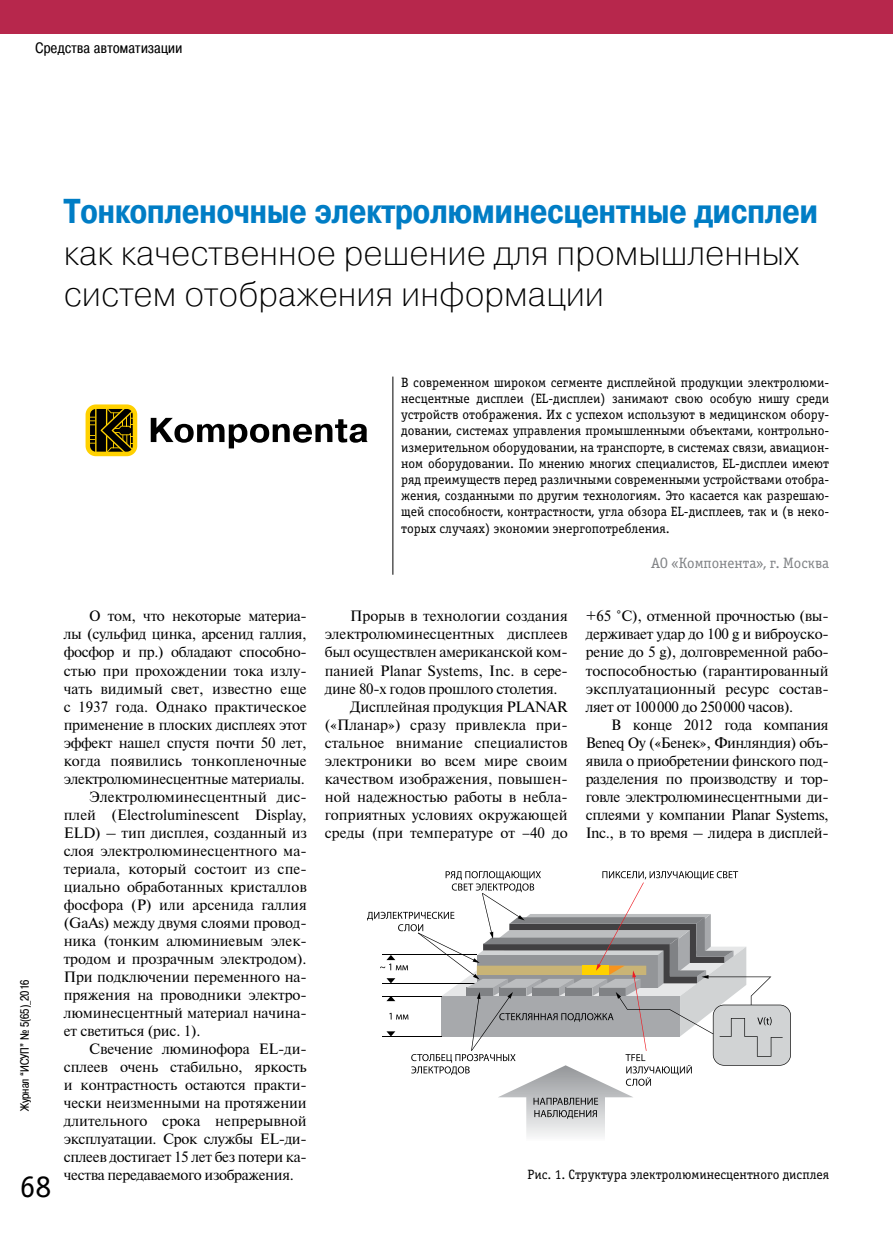
<style>
.page{position:relative;width:893px;height:1234px;background:#fff}
.page>*{position:absolute;margin:0;border:0;box-sizing:border-box;transform-origin:0 0}
.t1{font:34.5px/41.4px "Pragmatica Light C";color:#000}
.t2{font:700 34.5px "Pragmatica Cond C";color:#007dc5}
.t3{font:31.5px "Officina Serif C";color:#000}
.t4{font:15px/18px "Newton";letter-spacing:-.01em;color:#000;text-align:justify}
.t5{font:15px "Officina Serif C";color:#808285}
.t6{font:15px "Pragmatica Cond C";letter-spacing:.03em;color:#000}
.t7{font:13.5px/16.2px "Officina Serif C";color:#000;text-align:justify}
.t8{font:12px "Pragmatica Cond C";color:#000}
</style>
<div class="page">
<div style="left:0;top:0;width:893px;height:34px;background:#b7274c"></div>
<hr style="left:393px;top:376px;width:1px;height:198px;background:#000">
<svg style="left:151px;top:418px;width:217px;height:30px"></svg>
<svg style="left:86px;top:404px;width:51px;height:52px;background:#786409"></svg>
<svg style="left:367px;top:871px;width:424px;height:265px"></svg>
<p class="t6" style="left:35px;top:39px;width:148px">Средства автоматизации</p>
<h1 class="t2" style="left:64px;top:192px;width:756px">Тонкопленочные электролюминесцентные дисплеи</h1>
<h1 class="t1" style="left:64px;top:232px;width:737px">как качественное решение для промышленных систем отображения информации</h1>
<p class="t8" style="left:18px;top:1110px;width:133px;rotate:-90deg">Журнал “ИСУП” № 5(65)_2016</p>
<h2 class="t3" style="left:20px;top:1168px;width:33px">68</h2>
<p class="t4" style="left:89px;top:606px;width:219px">О том, что некоторые материа-</p>
<p class="t4" style="left:64px;top:624px;width:244px">лы (сульфид цинка, арсенид галлия,</p>
<p class="t4" style="left:64px;top:642px;width:244px">фосфор и пр.) обладают способно-</p>
<p class="t4" style="left:64px;top:660px;width:244px">стью при прохождении тока излу-</p>
<p class="t4" style="left:64px;top:678px;width:244px">чать видимый свет, известно еще</p>
<p class="t4" style="left:64px;top:696px;width:244px">с 1937 года. Однако практическое</p>
<p class="t4" style="left:64px;top:714px;width:244px">применение в плоских дисплеях этот</p>
<p class="t4" style="left:64px;top:732px;width:244px">эффект нашел спустя почти 50 лет,</p>
<p class="t4" style="left:64px;top:750px;width:244px">когда появились тонкопленочные</p>
<p class="t4" style="left:64px;top:768px;width:243px">электролюминесцентные материалы.</p>
<p class="t4" style="left:89px;top:786px;width:219px">Электролюминесцентный дис-</p>
<p class="t4" style="left:64px;top:804px;width:244px">плей (Electroluminescent Display,</p>
<p class="t4" style="left:64px;top:822px;width:244px">ELD) – тип дисплея, созданный из</p>
<p class="t4" style="left:64px;top:840px;width:244px">слоя электролюминесцентного ма-</p>
<p class="t4" style="left:64px;top:858px;width:244px">териала, который состоит из спе-</p>
<p class="t4" style="left:64px;top:876px;width:244px">циально обработанных кристаллов</p>
<p class="t4" style="left:64px;top:894px;width:244px">фосфора (P) или арсенида галлия</p>
<p class="t4" style="left:64px;top:912px;width:244px">(GaAs) между двумя слоями провод-</p>
<p class="t4" style="left:64px;top:930px;width:244px">ника (тонким алюминиевым элек-</p>
<p class="t4" style="left:64px;top:948px;width:244px">тродом и прозрачным электродом).</p>
<p class="t4" style="left:64px;top:966px;width:244px">При подключении переменного на-</p>
<p class="t4" style="left:64px;top:984px;width:244px">пряжения на проводники электро-</p>
<p class="t4" style="left:64px;top:1002px;width:244px">люминесцентный материал начина-</p>
<p class="t4" style="left:64px;top:1020px;width:138px">ет светиться (рис. 1).</p>
<p class="t4" style="left:89px;top:1038px;width:219px">Свечение люминофора EL-ди-</p>
<p class="t4" style="left:64px;top:1056px;width:244px">сплеев очень стабильно, яркость</p>
<p class="t4" style="left:64px;top:1074px;width:244px">и контрастность остаются практи-</p>
<p class="t4" style="left:64px;top:1092px;width:244px">чески неизменными на протяжении</p>
<p class="t4" style="left:64px;top:1110px;width:244px">длительного срока непрерывной</p>
<p class="t4" style="left:64px;top:1128px;width:244px">эксплуатации. Срок службы EL-ди-</p>
<p class="t4" style="left:64px;top:1146px;width:244px">сплеев достигает 15 лет без потери ка-</p>
<p class="t4" style="left:64px;top:1164px;width:232px">чества передаваемого изображения.</p>
<p class="t7" style="left:401px;top:374px;width:430px">В современном широком сегменте дисплейной продукции электролюми&shy;несцентные дисплеи (EL-дисплеи) занимают свою особую нишу среди устройств отображения. Их с успехом используют в медицинском обору&shy;довании, системах управления промышленными объектами, контрольно&shy;измерительном оборудовании, на транспорте, в системах связи, авиацион&shy;ном оборудовании. По мнению многих специалистов, EL-дисплеи имеют ряд преимуществ перед различными современными устройствами отобра&shy;жения, созданными по другим технологиям. Это касается как разрешаю&shy;щей способности, контрастности, угла обзора EL-дисплеев, так и (в неко&shy;торых случаях) экономии энергопотребления.</p>
<p class="t5" style="left:651px;top:554px;width:180px">АО «Компонента», г. Москва</p>
<p class="t4" style="left:350px;top:606px;width:219px">Прорыв в технологии создания</p>
<p class="t4" style="left:325px;top:624px;width:244px">электролюминесцентных дисплеев</p>
<p class="t4" style="left:325px;top:642px;width:244px">был осуществлен американской ком-</p>
<p class="t4" style="left:325px;top:660px;width:244px">панией Planar Systems, Inc. в сере-</p>
<p class="t4" style="left:325px;top:678px;width:234px">дине 80-х годов прошлого столетия.</p>
<p class="t4" style="left:350px;top:696px;width:219px">Дисплейная продукция PLANAR</p>
<p class="t4" style="left:325px;top:714px;width:244px">(«Планар») сразу привлекла при-</p>
<p class="t4" style="left:325px;top:732px;width:244px">стальное внимание специалистов</p>
<p class="t4" style="left:325px;top:750px;width:244px">электроники во всем мире своим</p>
<p class="t4" style="left:325px;top:768px;width:244px">качеством изображения, повышен-</p>
<p class="t4" style="left:325px;top:786px;width:244px">ной надежностью работы в небла-</p>
<p class="t4" style="left:325px;top:804px;width:244px">гоприятных условиях окружающей</p>
<p class="t4" style="left:325px;top:822px;width:244px">среды (при температуре от –40 до</p>
<p class="t4" style="left:586px;top:606px;width:244px">+65 °C), отменной прочностью (вы&shy;держивает удар до 100 g и виброуско&shy;рение до 5 g), долговременной рабо&shy;тоспособностью (гарантированный эксплуатационный ресурс состав&shy;ляет от 100000 до 250000 часов).</p>
<p class="t4" style="left:586px;top:714px;width:244px;text-indent:26px">В конце 2012 года компания Beneq Oy («Бенек», Финляндия) объ&shy;явила о приобретении финского под&shy;разделения по производству и тор&shy;говле электролюминесцентными ди&shy;сплеями у компании Planar Systems, Inc., в то время – лидера в дисплей-</p>
<p class="t7" style="left:527px;top:1166px;width:303px">Рис. 1. Структура электролюминесцентного дисплея</p>
</div>
